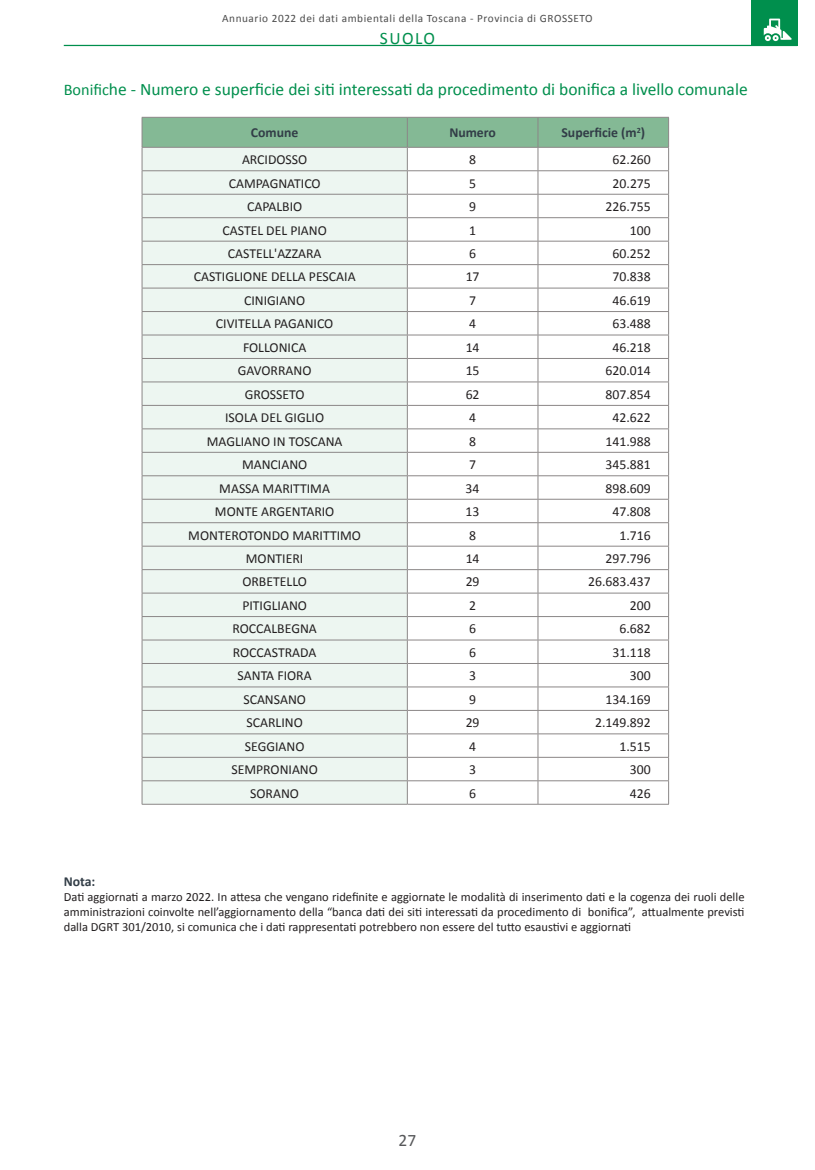
<style>
.page{position:relative;width:815px;height:1170px;background:#fff}
.page>*{position:absolute;margin:0;border:0;box-sizing:border-box;transform-origin:0 0}
.t1{font:17.5px "Calibri";color:#008f4d}
.t2{font:17.5px "Calibri";color:#57585a}
.t3{font:13.75px "Calibri";color:#231f20}
.t4{font:700 13.75px "Calibri";color:#323d47}
.t5{font:12.5px/15px "Calibri";color:#231f20;text-align:justify}
.t6{font:11.25px "Calibri";letter-spacing:.05em;color:#4c4c4c}
.s1{font-size:16.25px}
</style>
<div class="page">
<hr style="left:64px;top:45px;width:733px;height:1px;background:#008f4d">
<div style="left:751px;top:0;width:46px;height:46px;background:#008f4d"></div>
<svg style="left:764px;top:19px;width:28px;height:22px"></svg>
<svg style="left:142px;top:117px;width:527px;height:686px"></svg>
<hr style="left:142px;top:803px;width:265px;height:1px;background:#8b8787">
<hr style="left:407px;top:803px;width:131px;height:1px;background:#8b8787">
<hr style="left:538px;top:803px;width:131px;height:1px;background:#8b8787">
<p class="t6" style="left:222px;top:12px;width:372px">Annuario 2022 dei dati ambientali della Toscana - Provincia di GROSSETO</p>
<p class="t1" style="left:380px;top:27px;width:57px">SUOLO</p>
<p class="t1" style="left:64px;top:78px;width:685px"><span class="s1">Bonific</span>he - Numero e superficie dei siti interessati da procedimento di bonifica a livello comunale</p>
<p class="t4" style="left:251px;top:124px;width:49px">Comune</p>
<p class="t4" style="left:449px;top:124px;width:48px">Numero</p>
<p class="t4" style="left:561px;top:124px;width:85px">Superficie (m<sup>2</sup>)</p>
<p class="t3" style="left:242px;top:151px;width:67px">ARCIDOSSO</p>
<p class="t3" style="left:469px;top:151px;width:8px">8</p>
<p class="t3" style="left:613px;top:151px;width:40px">62.260</p>
<p class="t3" style="left:229px;top:174px;width:93px">CAMPAGNATICO</p>
<p class="t3" style="left:469px;top:174px;width:8px">5</p>
<p class="t3" style="left:613px;top:174px;width:40px">20.275</p>
<p class="t3" style="left:247px;top:198px;width:57px">CAPALBIO</p>
<p class="t3" style="left:469px;top:198px;width:8px">9</p>
<p class="t3" style="left:606px;top:198px;width:47px">226.755</p>
<p class="t3" style="left:222px;top:221px;width:106px">CASTEL DEL PIANO</p>
<p class="t3" style="left:469px;top:221px;width:8px">1</p>
<p class="t3" style="left:630px;top:221px;width:22px">100</p>
<p class="t3" style="left:228px;top:245px;width:95px">CASTELL'AZZARA</p>
<p class="t3" style="left:469px;top:245px;width:8px">6</p>
<p class="t3" style="left:613px;top:245px;width:40px">60.252</p>
<p class="t3" style="left:194px;top:268px;width:163px">CASTIGLIONE DELLA PESCAIA</p>
<p class="t3" style="left:466px;top:268px;width:15px">17</p>
<p class="t3" style="left:613px;top:268px;width:40px">70.838</p>
<p class="t3" style="left:244px;top:292px;width:63px">CINIGIANO</p>
<p class="t3" style="left:469px;top:292px;width:8px">7</p>
<p class="t3" style="left:613px;top:292px;width:40px">46.619</p>
<p class="t3" style="left:216px;top:315px;width:119px">CIVITELLA PAGANICO</p>
<p class="t3" style="left:469px;top:315px;width:8px">4</p>
<p class="t3" style="left:613px;top:315px;width:40px">63.488</p>
<p class="t3" style="left:243px;top:338px;width:65px">FOLLONICA</p>
<p class="t3" style="left:466px;top:338px;width:15px">14</p>
<p class="t3" style="left:613px;top:338px;width:40px">46.218</p>
<p class="t3" style="left:238px;top:362px;width:75px">GAVORRANO</p>
<p class="t3" style="left:466px;top:362px;width:15px">15</p>
<p class="t3" style="left:606px;top:362px;width:47px">620.014</p>
<p class="t3" style="left:245px;top:385px;width:61px">GROSSETO</p>
<p class="t3" style="left:466px;top:385px;width:15px">62</p>
<p class="t3" style="left:606px;top:385px;width:47px">807.854</p>
<p class="t3" style="left:225px;top:409px;width:100px">ISOLA DEL GIGLIO</p>
<p class="t3" style="left:469px;top:409px;width:8px">4</p>
<p class="t3" style="left:613px;top:409px;width:40px">42.622</p>
<p class="t3" style="left:207px;top:432px;width:137px">MAGLIANO IN TOSCANA</p>
<p class="t3" style="left:469px;top:432px;width:8px">8</p>
<p class="t3" style="left:606px;top:432px;width:47px">141.988</p>
<p class="t3" style="left:242px;top:456px;width:67px">MANCIANO</p>
<p class="t3" style="left:469px;top:456px;width:8px">7</p>
<p class="t3" style="left:606px;top:456px;width:47px">345.881</p>
<p class="t3" style="left:219px;top:479px;width:112px">MASSA MARITTIMA</p>
<p class="t3" style="left:466px;top:479px;width:15px">34</p>
<p class="t3" style="left:606px;top:479px;width:47px">898.609</p>
<p class="t3" style="left:215px;top:503px;width:121px">MONTE ARGENTARIO</p>
<p class="t3" style="left:466px;top:503px;width:15px">13</p>
<p class="t3" style="left:613px;top:503px;width:40px">47.808</p>
<p class="t3" style="left:188px;top:526px;width:174px">MONTEROTONDO MARITTIMO</p>
<p class="t3" style="left:469px;top:526px;width:8px">8</p>
<p class="t3" style="left:619px;top:526px;width:33px">1.716</p>
<p class="t3" style="left:246px;top:549px;width:59px">MONTIERI</p>
<p class="t3" style="left:466px;top:549px;width:15px">14</p>
<p class="t3" style="left:606px;top:549px;width:47px">297.796</p>
<p class="t3" style="left:242px;top:573px;width:66px">ORBETELLO</p>
<p class="t3" style="left:466px;top:573px;width:15px">29</p>
<p class="t3" style="left:588px;top:573px;width:64px">26.683.437</p>
<p class="t3" style="left:242px;top:596px;width:66px">PITIGLIANO</p>
<p class="t3" style="left:469px;top:596px;width:8px">2</p>
<p class="t3" style="left:630px;top:596px;width:22px">200</p>
<p class="t3" style="left:232px;top:620px;width:86px">ROCCALBEGNA</p>
<p class="t3" style="left:469px;top:620px;width:8px">6</p>
<p class="t3" style="left:620px;top:620px;width:33px">6.682</p>
<p class="t3" style="left:233px;top:643px;width:85px">ROCCASTRADA</p>
<p class="t3" style="left:469px;top:643px;width:8px">6</p>
<p class="t3" style="left:613px;top:643px;width:40px">31.118</p>
<p class="t3" style="left:238px;top:667px;width:76px">SANTA FIORA</p>
<p class="t3" style="left:469px;top:667px;width:8px">3</p>
<p class="t3" style="left:630px;top:667px;width:22px">300</p>
<p class="t3" style="left:243px;top:690px;width:64px">SCANSANO</p>
<p class="t3" style="left:469px;top:690px;width:8px">9</p>
<p class="t3" style="left:606px;top:690px;width:47px">134.169</p>
<p class="t3" style="left:247px;top:714px;width:58px">SCARLINO</p>
<p class="t3" style="left:466px;top:714px;width:15px">29</p>
<p class="t3" style="left:595px;top:714px;width:57px">2.149.892</p>
<p class="t3" style="left:245px;top:737px;width:61px">SEGGIANO</p>
<p class="t3" style="left:469px;top:737px;width:8px">4</p>
<p class="t3" style="left:619px;top:737px;width:33px">1.515</p>
<p class="t3" style="left:231px;top:760px;width:88px">SEMPRONIANO</p>
<p class="t3" style="left:469px;top:760px;width:8px">3</p>
<p class="t3" style="left:630px;top:760px;width:22px">300</p>
<p class="t3" style="left:250px;top:784px;width:50px">SORANO</p>
<p class="t3" style="left:469px;top:784px;width:8px">6</p>
<p class="t3" style="left:630px;top:784px;width:22px">426</p>
<p class="t4" style="left:64px;top:872px;width:33px">Nota:</p>
<p class="t5" style="left:64px;top:889px;width:682px">Dati aggiornati a marzo 2022. In attesa che vengano ridefinite e aggiornate le modalità di inserimento dati e la cogenza dei ruoli delle amministrazioni coinvolte nell’aggiornamento della “banca dati dei siti interessati da procedimento di bonifica”, attualmente previsti dalla DGRT 301/2010, si comunica che i dati rappresentati potrebbero non essere del tutto esaustivi e aggiornati</p>
<p class="t2" style="left:399px;top:1129px;width:19px">27</p>
</div>
